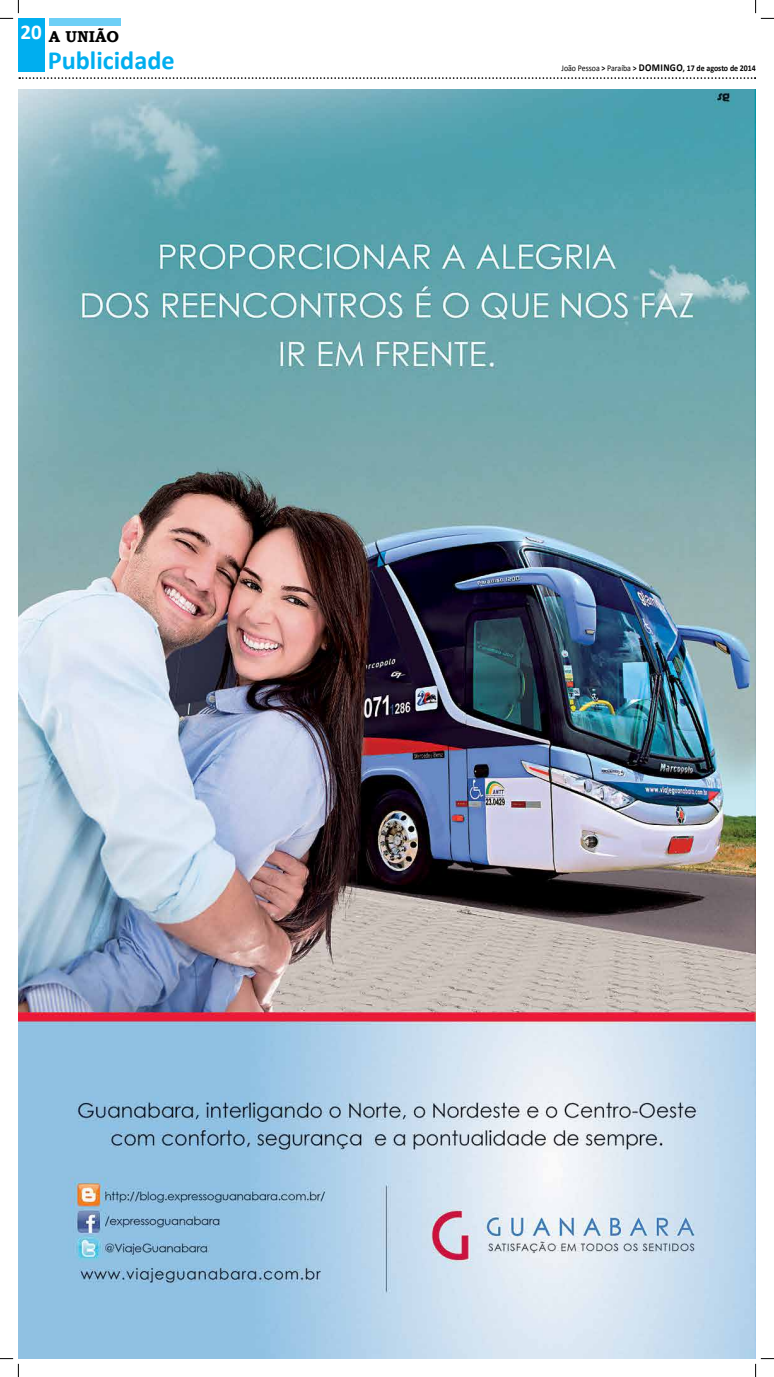
<style>
.page{position:relative;width:774px;height:1377px;background:#fff}
.page>*{position:absolute;margin:0;border:0;box-sizing:border-box;transform-origin:0 0}
.t1{font:700 26.25px "Calibri";color:#00aeef}
.t2{font:700 15.75px "Bookman Old Style";color:#000}
.t3{font:700 8.75px "Calibri";color:#000;scale:.9 1}
.s1{font-weight:400}
.s2{font-size:10.5px}
</style>
<div class="page">
<div style="left:19px;top:19px;width:26px;height:53px;background:#00aeef"></div>
<div style="left:49px;top:18px;width:71px;height:8px;background:#6dcff6"></div>
<svg style="left:19px;top:77px;width:736px;height:2px"></svg>
<img style="left:18px;top:89px;width:737px;height:1269px">
<svg style="left:0;top:0;width:19px;height:19px"></svg>
<svg style="left:0;top:1357px;width:19px;height:19px"></svg>
<svg style="left:755px;top:0;width:18px;height:19px"></svg>
<svg style="left:754px;top:1357px;width:19px;height:19px"></svg>
<h2 class="t2" style="left:20px;top:25px;width:100px"><sup>20</sup> A UNIÃO</h2>
<h1 class="t1" style="left:48px;top:44px;width:128px">Publicidade</h1>
<p class="t3" style="left:561px;top:63px;width:217px"><span class="s1">João Pessoa</span> &gt; <span class="s1">Paraíba</span> &gt; <span class="s2">DOMINGO</span>, 17 de agosto de 2014</p>
</div>
